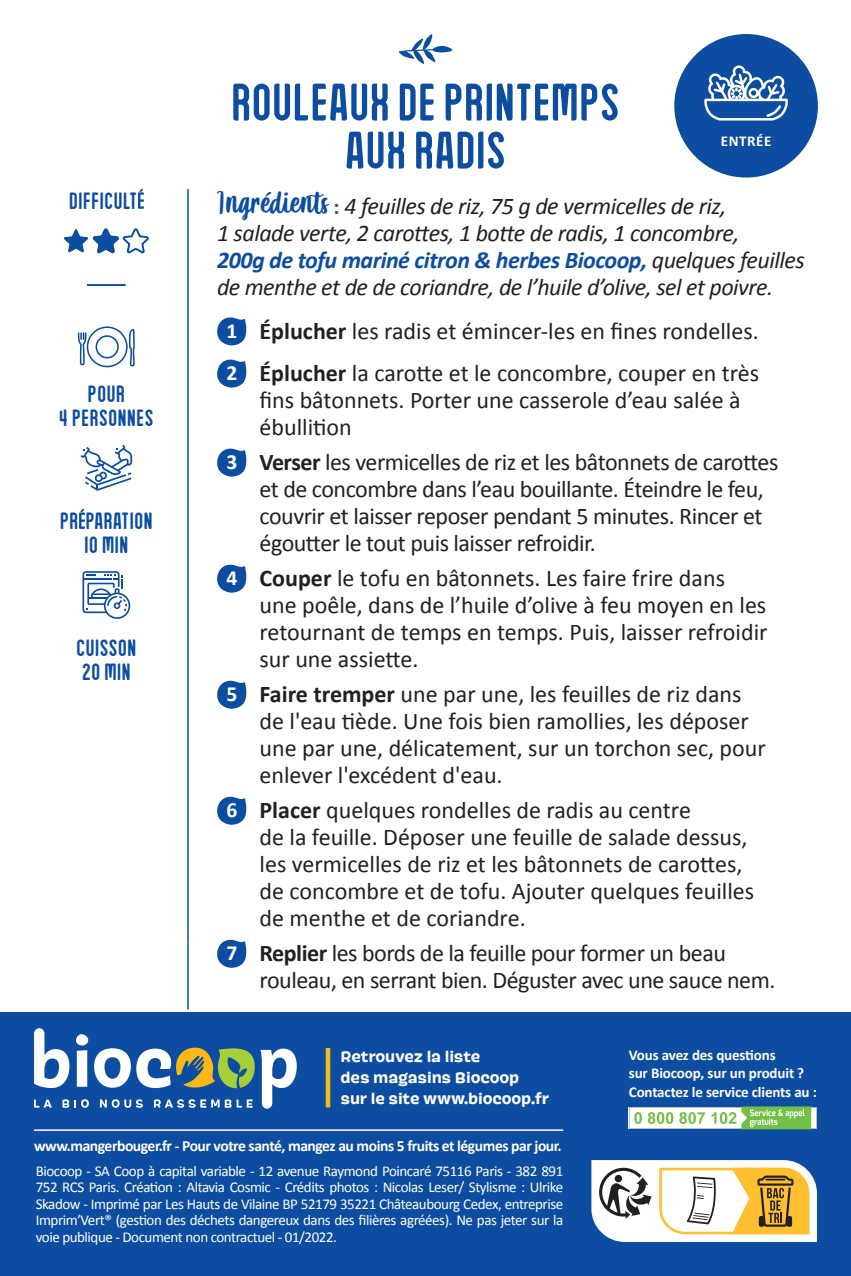
<style>
.page{position:relative;width:851px;height:1276px;background:#fff}
.page>*{position:absolute;margin:0;border:0;box-sizing:border-box;transform-origin:0 0}
.t1{font:54px/48px "Sunday Afternoon";letter-spacing:-.01em;color:#0d4da1;text-align:center}
.t2{font:24px/27px "Calibri";color:#231f20}
.t3{font:24px/27px "Calibri";letter-spacing:-.02em;color:#231f20}
.t4{font:italic 24px/27px "Calibri";letter-spacing:-.02em;color:#231f20}
.t5{font:24px/24px "Sunday Afternoon";color:#0d4da1;text-align:center}
.t6{font:700 15.6px "Calibri";letter-spacing:-.03em;color:#fff}
.t7{font:15px/16.5px "Calibri";letter-spacing:-.03em;color:#fff;text-align:justify}
.t8{font:700 15px/18px "Calibri";letter-spacing:-.01em;color:#fff}
.t9{font:600 15px/21px "Pancho";letter-spacing:-.01em;color:#fff}
.s1{font-family:"mahirademo";font-style:normal;font-size:33.6px;color:#0d4da1}
.s2{font-weight:700;font-style:normal;font-size:21.6px;color:#0d4da1}
.s3{font-weight:700;color:#0d4da1}
.s4{font-weight:700;font-size:21.6px;color:#fff}
.s5{font-weight:700}
</style>
<div class="page">
<svg style="left:398px;top:34px;width:55px;height:30px"></svg>
<svg style="left:138px;top:189px;width:6px;height:20px"></svg>
<svg style="left:64px;top:228px;width:85px;height:26px"></svg>
<hr style="left:87px;top:284px;width:39px;height:2px;background:#0d4da1">
<svg style="left:78px;top:326px;width:57px;height:41px"></svg>
<svg style="left:81px;top:445px;width:51px;height:46px"></svg>
<svg style="left:79px;top:509px;width:6px;height:20px"></svg>
<svg style="left:82px;top:571px;width:48px;height:48px"></svg>
<hr style="left:187px;top:189px;width:2px;height:132px;background:#0d4da1">
<hr style="left:187px;top:321px;width:2px;height:42px;background:#0d4da1">
<hr style="left:187px;top:363px;width:2px;height:89px;background:#0d4da1">
<hr style="left:187px;top:452px;width:2px;height:116px;background:#0d4da1">
<hr style="left:187px;top:568px;width:2px;height:116px;background:#0d4da1">
<hr style="left:187px;top:684px;width:2px;height:116px;background:#0d4da1">
<hr style="left:187px;top:800px;width:2px;height:143px;background:#0d4da1">
<hr style="left:187px;top:943px;width:2px;height:66px;background:#0d4da1">
<svg style="left:265px;top:192px;width:6px;height:5px"></svg>
<svg style="left:217px;top:317px;width:30px;height:29px"></svg>
<svg style="left:217px;top:359px;width:30px;height:29px"></svg>
<svg style="left:217px;top:448px;width:30px;height:29px"></svg>
<svg style="left:217px;top:564px;width:30px;height:29px"></svg>
<svg style="left:217px;top:680px;width:30px;height:29px"></svg>
<svg style="left:217px;top:796px;width:30px;height:29px"></svg>
<svg style="left:217px;top:939px;width:30px;height:29px"></svg>
<div style="left:674px;top:34px;width:143px;height:144px;background:#0d4da1;border-radius:50%"></div>
<svg style="left:704px;top:65px;width:84px;height:55px"></svg>
<div style="left:0;top:1012px;width:850px;height:264px;background:#0d4da1"></div>
<hr style="left:326px;top:1048px;width:4px;height:59px;background:#fcb814">
<svg style="left:628px;top:1106px;width:188px;height:23px;background:#b7daaa"></svg>
<svg style="left:34px;top:1028px;width:263px;height:80px"></svg>
<hr style="left:34px;top:1129px;width:529px;height:2px;background:#fff">
<svg style="left:591px;top:1160px;width:225px;height:82px;background:#e0d2b4"></svg>
<p class="t5" style="left:69px;top:189px;width:70px">DIFFICULT</p>
<p class="t5" style="left:59px;top:383px;width:96px">POUR<br>4 PERSONNES</p>
<p class="t5" style="left:60px;top:509px;width:95px">PR PARATION<br>10 MIN</p>
<p class="t5" style="left:76px;top:636px;width:62px;text-align:left">CUISSON<br>20 MIN</p>
<h1 class="t1" style="left:230px;top:79px;width:391px">ROULEAUX DE PRINTEMPS<br>AUX RADIS</h1>
<p class="t8" style="left:720px;top:132px;width:52px">ENTRÉE</p>
<p class="t4" style="left:217px;top:192px;width:589px"><span class="s1">Ingredients</span> <span class="s2">:</span> 4 feuilles de riz, 75 g de vermicelles de riz,<br>1 salade verte, 2 carottes, 1 botte de radis, 1 concombre,<br><span class="s3">200g de tofu mariné citron &amp; herbes Biocoop,</span> quelques feuilles de menthe et de de coriandre, de l’huile d’olive, sel et poivre.</p>
<p class="t2" style="left:226px;top:310px;width:534px;line-height:42.3px"><span class="s4">1</span> <span class="s5">Éplucher</span> les radis et émincer-les en fines rondelles.<br><span class="s4">2</span> <span class="s5">Éplucher</span> la carotte et le concombre, couper en très</p>
<p class="t2" style="left:259px;top:387px;width:482px">fins bâtonnets. Porter une casserole d’eau salée à ébullition</p>
<p class="t3" style="left:259px;top:449px;width:520px;text-indent:-33px"><span class="s4">3</span> <span class="s5">Verser</span> les vermicelles de riz et les bâtonnets de carottes et de concombre dans l’eau bouillante. Éteindre le feu, couvrir et laisser reposer pendant 5 minutes. Rincer et égoutter le tout puis laisser refroidir.</p>
<p class="t2" style="left:259px;top:565px;width:509px;text-indent:-33px"><span class="s4">4</span> <span class="s5">Couper</span> le tofu en bâtonnets. Les faire frire dans une poêle, dans de l’huile d’olive à feu moyen en les retournant de temps en temps. Puis, laisser refroidir sur une assiette.</p>
<p class="t2" style="left:259px;top:681px;width:507px;text-indent:-33px"><span class="s4">5</span> <span class="s5">Faire tremper</span> une par une, les feuilles de riz dans de l'eau tiède. Une fois bien ramollies, les déposer une par une, délicatement, sur un torchon sec, pour enlever l'excédent d'eau.</p>
<p class="t2" style="left:259px;top:797px;width:496px;text-indent:-33px"><span class="s4">6</span> <span class="s5">Placer</span> quelques rondelles de radis au centre<br>de la feuille. Déposer une feuille de salade dessus, les vermicelles de riz et les bâtonnets de carottes, de concombre et de tofu. Ajouter quelques feuilles de menthe et de coriandre.</p>
<p class="t3" style="left:259px;top:940px;width:517px;text-indent:-33px"><span class="s4">7</span> <span class="s5">Replier</span> les bords de la feuille pour former un beau rouleau, en serrant bien. Déguster avec une sauce nem.</p>
<p class="t9" style="left:340px;top:1046px;width:210px">Retrouvez la liste<br>des magasins Biocoop sur le site www.biocoop.fr</p>
<p class="t8" style="left:628px;top:1046px;width:189px">Vous avez des questions<br>sur Biocoop, sur un produit ?<br>Contactez le service clients au :</p>
<p class="t6" style="left:34px;top:1135px;width:529px">www.mangerbouger.fr - Pour votre santé, mangez au moins 5 fruits et légumes par jour.</p>
<p class="t7" style="left:36px;top:1162px;width:529px">Biocoop - SA Coop à capital variable - 12 avenue Raymond Poincaré 75116 Paris - 382 891<br>752 RCS Paris. Création : Altavia Cosmic - Crédits photos : Nicolas Leser/ Stylisme : Ulrike Skadow - Imprimé par Les Hauts de Vilaine BP 52179 35221 Châteaubourg Cedex, entreprise Imprim’Vert® (gestion des déchets dangereux dans des filières agréées). Ne pas jeter sur la voie publique - Document non contractuel - 01/2022.</p>
</div>
